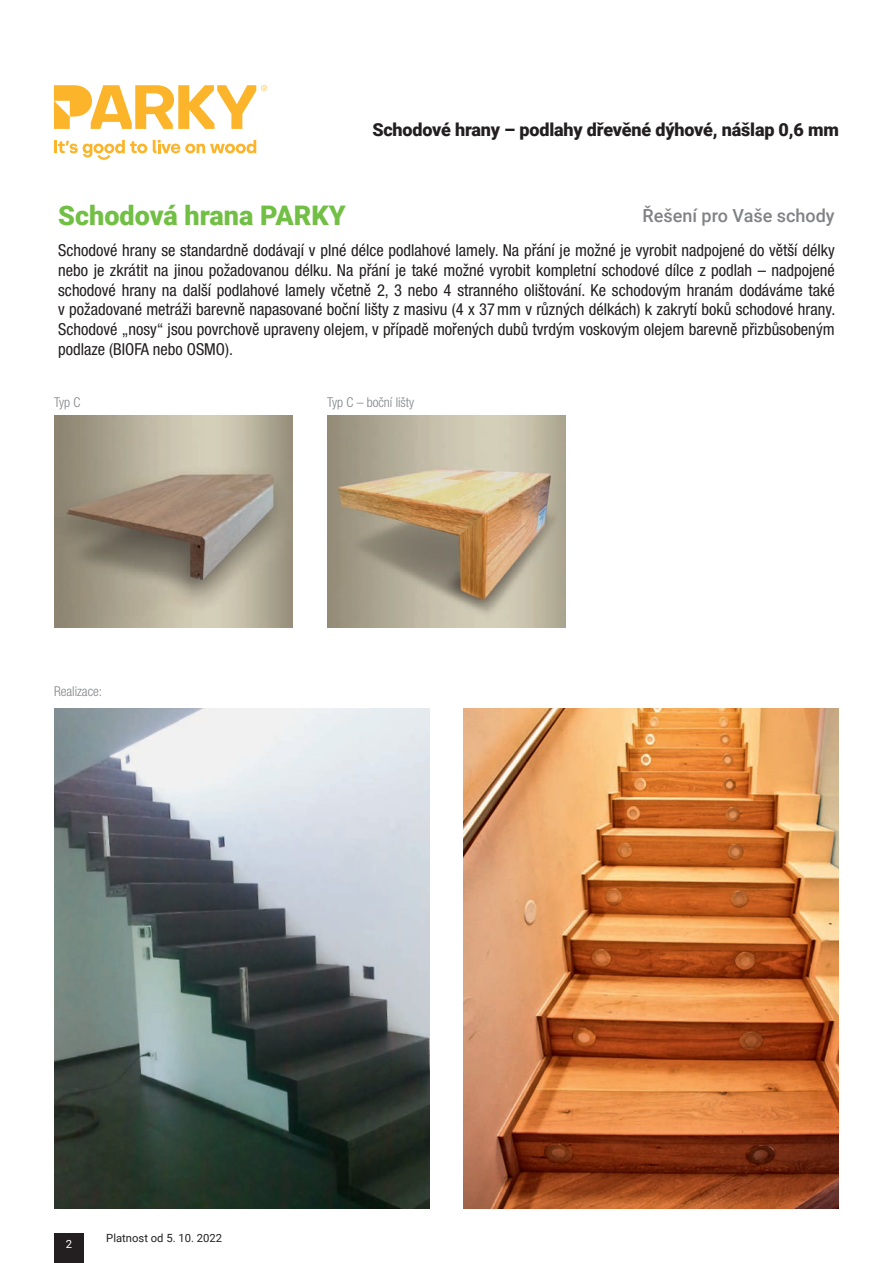
<style>
.page{position:relative;width:893px;height:1263px;background:#fff}
.page>*{position:absolute;margin:0;border:0;box-sizing:border-box;transform-origin:0 0}
.t1{font:900 27px "Roboto";color:#71bf44}
.t2{font:900 18px "Roboto";letter-spacing:-.01em;color:#231f20}
.t3{font:500 18px "Roboto";color:#808285}
.t4{font:condensed 16.5px/19.8px "Helvetica Neue LT Pro";color:#231f20;text-align:justify}
.t5{font:300 condensed 13.5px "Helvetica Neue LT Pro";color:#808285}
.t6{font:11.25px "Roboto";color:#231f20}
.t7{font:11.25px "Roboto";color:#fff}
</style>
<div class="page">
<div style="left:54px;top:1233px;width:30px;height:30px;background:#231f20"></div>
<svg style="left:153px;top:140px;width:103px;height:13px"></svg>
<svg style="left:54px;top:140px;width:93px;height:20px"></svg>
<svg style="left:54px;top:85px;width:213px;height:44px"></svg>
<img style="left:327px;top:415px;width:239px;height:213px">
<img style="left:463px;top:708px;width:376px;height:500px">
<img style="left:54px;top:709px;width:375px;height:500px">
<img style="left:54px;top:415px;width:239px;height:213px">
<p class="t2" style="left:372px;top:117px;width:468px">Schodové hrany – podlahy dřevěné dýhové, nášlap 0,6 mm</p>
<h1 class="t1" style="left:58px;top:196px;width:289px">Schodová hrana PARKY</h1>
<p class="t3" style="left:642px;top:202px;width:194px">Řešení pro Vaše schody</p>
<p class="t4" style="left:58px;top:240px;width:779px">Schodové hrany se standardně dodávají v plné délce podlahové lamely. Na přání je možné je vyrobit nadpojené do větší délky nebo je zkrátit na jinou požadovanou délku. Na přání je také možné vyrobit kompletní schodové dílce z podlah – nadpojené schodové hrany na další podlahové lamely včetně 2, 3 nebo 4 stranného olištování. Ke schodovým hranám dodáváme také v požadované metráži barevně napasované boční lišty z masivu (4 x 37mm v různých délkách) k zakrytí boků schodové hrany.<br>Schodové „nosy“ jsou povrchově upraveny olejem, v případě mořených dubů tvrdým voskovým olejem barevně přizbůsobeným podlaze (BIOFA nebo OSMO).</p>
<p class="t5" style="left:54px;top:394px;width:28px">Typ C</p>
<p class="t5" style="left:327px;top:394px;width:89px">Typ C – boční lišty</p>
<p class="t5" style="left:54px;top:683px;width:50px">Realizace:</p>
<p class="t7" style="left:66px;top:1236px;width:8px">2</p>
<p class="t6" style="left:106px;top:1230px;width:117px">Platnost od 5. 10. 2022</p>
</div>
